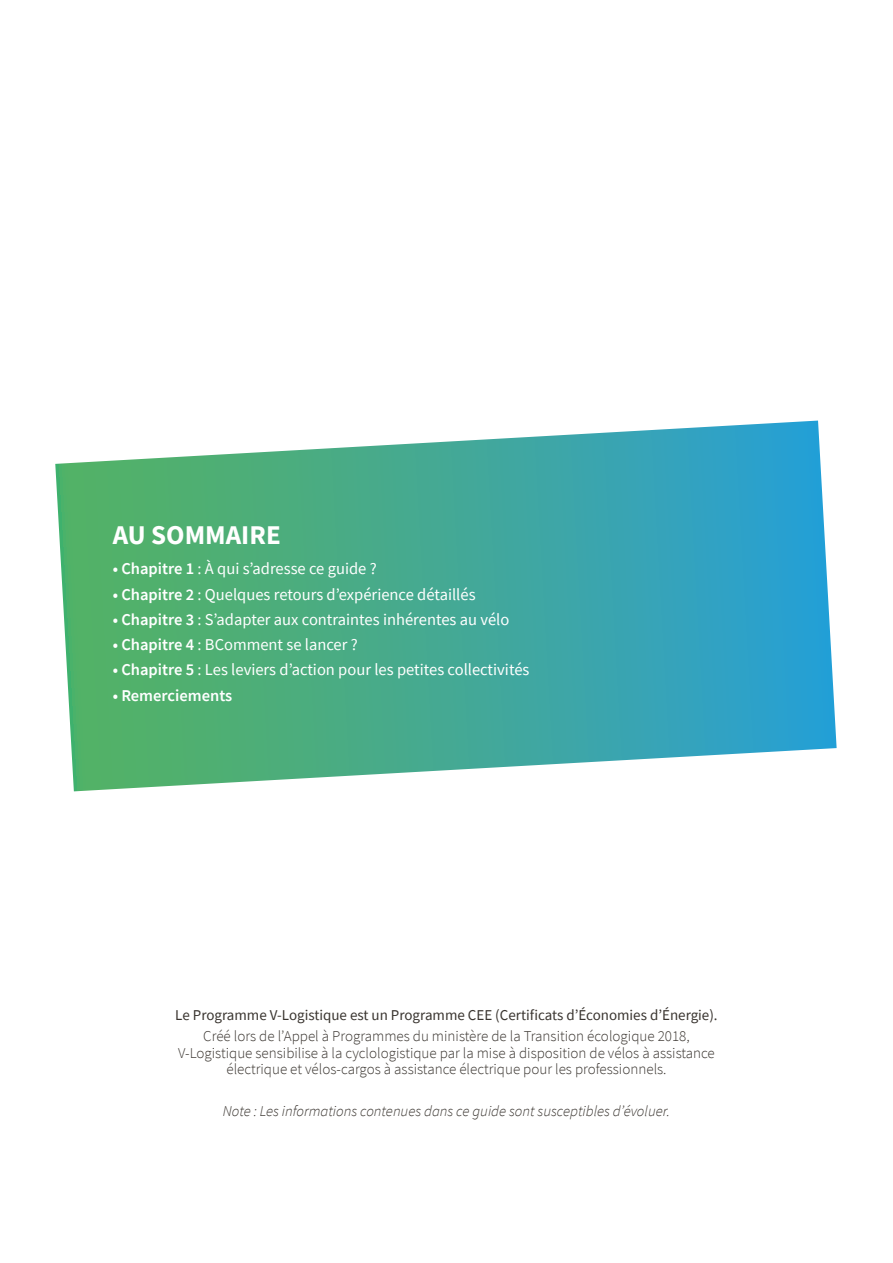
<style>
.page{position:relative;width:893px;height:1263px;background:#fff}
.page>*{position:absolute;margin:0;border:0;box-sizing:border-box;transform-origin:0 0}
.t1{font:700 27px "Source Sans Pro";color:#fff}
.t2{font:16.5px "Source Sans Pro";color:#fff}
.t3{font:600 16.5px "Source Sans Pro";color:#fff}
.t4{font:300 15px/16.5px "Source Sans Pro";color:#39342f;text-align:center}
.t5{font:15px "Source Sans Pro";color:#39342f}
.t6{font:italic 300 15px "Source Sans Pro";color:#39342f}
.s1{font-weight:600}
</style>
<div class="page">
<svg style="left:55px;top:421px;width:782px;height:370px;background:#5ab4a5"></svg>
<h1 class="t1" style="left:113px;top:516px;width:170px">AU SOMMAIRE</h1>
<p class="t2" style="left:113px;top:558px;width:266px"><span class="s1">• Chapitre 1</span> : À qui s’adresse ce guide ?</p>
<p class="t2" style="left:113px;top:583px;width:364px"><span class="s1">• Chapitre 2</span> : Quelques retours d’expérience détaillés</p>
<p class="t2" style="left:113px;top:609px;width:398px"><span class="s1">• Chapitre 3</span> : S’adapter aux contraintes inhérentes au vélo</p>
<p class="t2" style="left:113px;top:634px;width:247px"><span class="s1">• Chapitre 4</span> : BComment se lancer ?</p>
<p class="t2" style="left:113px;top:659px;width:418px"><span class="s1">• Chapitre 5</span> : Les leviers d’action pour les petites collectivités</p>
<p class="t3" style="left:113px;top:684px;width:121px">• Remerciements</p>
<p class="t5" style="left:175px;top:1006px;width:544px">Le Programme V-Logistique est un Programme CEE (Certificats d’Économies d’Énergie).</p>
<p class="t4" style="left:178px;top:1028px;width:538px">Créé lors de l’Appel à Programmes du ministère de la Transition écologique 2018,<br>V-Logistique sensibilise à la cyclologistique par la mise à disposition de vélos à assistance électrique et vélos-cargos à assistance électrique pour les professionnels.</p>
<p class="t6" style="left:223px;top:1101px;width:449px">Note : Les informations contenues dans ce guide sont susceptibles d’évoluer.</p>
</div>
